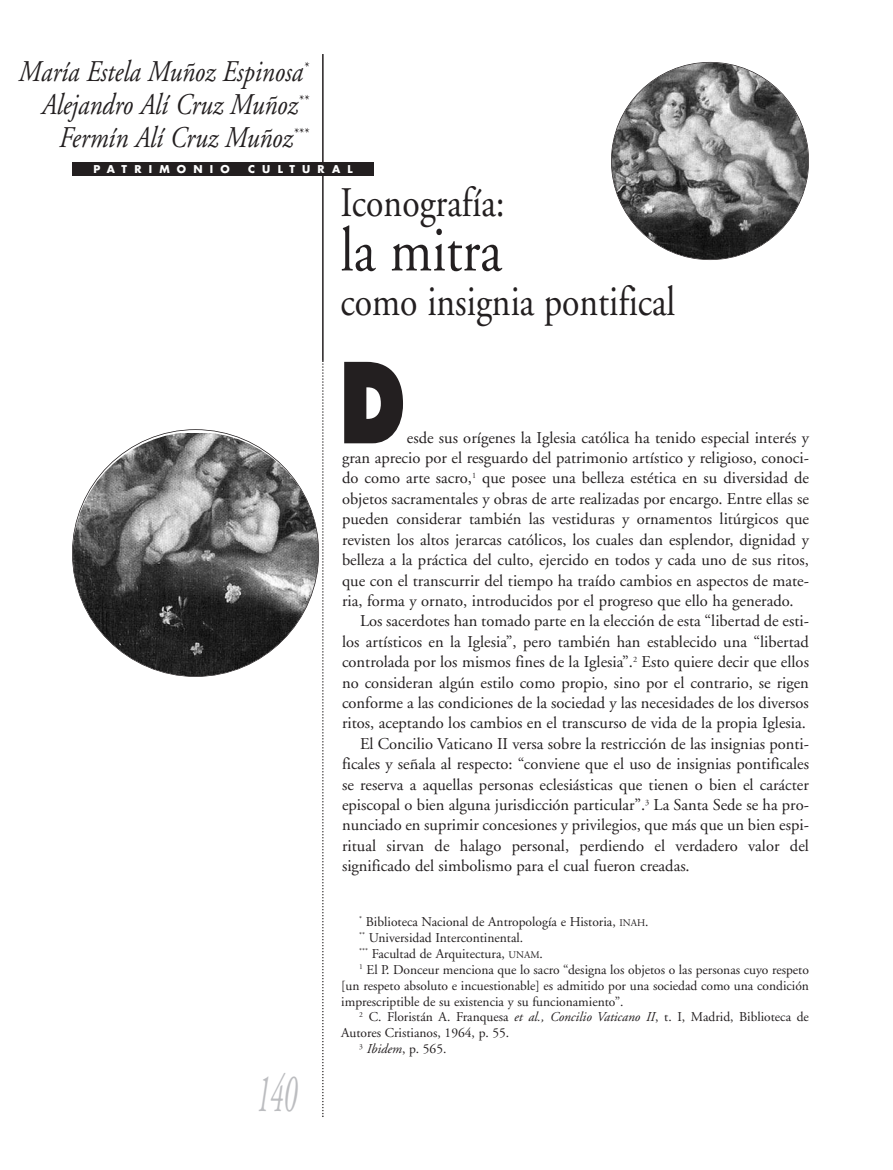
<style>
.page{position:relative;width:893px;height:1170px;background:#fff}
.page>*{position:absolute;margin:0;border:0;box-sizing:border-box;transform-origin:0 0}
.t1{font:800 108px "Futura";color:#231f20;scale:.75 1}
.t2{font:63px "Adobe Garamond";color:#231f20;scale:.85 1}
.t3{font:italic 54px "Adobe Garamond";color:#bcbdc0;scale:.5 1}
.t4{font:42px "Adobe Garamond";color:#231f20;scale:.85 1}
.t5{font:italic 30px/33px "Adobe Garamond";color:#231f20;text-align:right;scale:.85 1}
.t6{font:16.5px "Adobe Garamond";color:#231f20}
.t7{font:13.5px "Adobe Garamond";color:#231f20}
.t8{font:700 10.5px "Futura";letter-spacing:.685em;color:#fff}
.s1{font-size:10.2px}
.s2{font-style:italic}
</style>
<div class="page">
<hr style="left:322px;top:54px;width:2px;height:306px;background:#231f20">
<svg style="left:322px;top:360px;width:2px;height:756px"></svg>
<div style="left:72px;top:162px;width:302px;height:14px;background:#231f20"></div>
<img style="left:73px;top:433px;width:246px;height:243px">
<img style="left:611px;top:63px;width:197px;height:197px;border-radius:50%">
<h3 class="t5" style="left:19px;top:58px;width:342px">María Estela Muñoz Espinosa<sup>*<br></sup>Alejandro Alí Cruz Muñoz<sup>**<br></sup>Fermín Alí Cruz Muñoz<sup>***</sup></h3>
<p class="t8" style="left:94px;top:164px;width:138px">PATRIMONIO</p>
<p class="t8" style="left:248px;top:164px;width:106px">CULTURAL</p>
<h3 class="t4" style="left:340px;top:186px;width:195px">Iconografía:</h3>
<h2 class="t2" style="left:340px;top:225px;width:191px">la mitra</h2>
<h3 class="t4" style="left:340px;top:285px;width:395px">como insignia pontifical</h3>
<h1 class="t1" style="left:339px;top:355px;width:91px">D</h1>
<p class="t6" style="left:407px;top:431px;width:403px">esde sus orígenes la Iglesia católica ha tenido especial interés y</p>
<p class="t6" style="left:342px;top:451px;width:468px">gran aprecio por el resguardo del patrimonio artístico y religioso, conoci-</p>
<p class="t6" style="left:342px;top:471px;width:468px">do como arte sacro,<sup>1</sup> que posee una belleza estética en su diversidad de</p>
<p class="t6" style="left:342px;top:492px;width:468px">objetos sacramentales y obras de arte realizadas por encargo. Entre ellas se</p>
<p class="t6" style="left:342px;top:512px;width:468px">pueden considerar también las vestiduras y ornamentos litúrgicos que</p>
<p class="t6" style="left:342px;top:533px;width:468px">revisten los altos jerarcas católicos, los cuales dan esplendor, dignidad y</p>
<p class="t6" style="left:342px;top:553px;width:468px">belleza a la práctica del culto, ejercido en todos y cada uno de sus ritos,</p>
<p class="t6" style="left:342px;top:573px;width:468px">que con el transcurrir del tiempo ha traído cambios en aspectos de mate-</p>
<p class="t6" style="left:342px;top:594px;width:453px">ria, forma y ornato, introducidos por el progreso que ello ha generado.</p>
<p class="t6" style="left:360px;top:614px;width:450px">Los sacerdotes han tomado parte en la elección de esta “libertad de esti-</p>
<p class="t6" style="left:342px;top:635px;width:468px">los artísticos en la Iglesia”, pero también han establecido una “libertad</p>
<p class="t6" style="left:342px;top:655px;width:468px">controlada por los mismos fines de la Iglesia”.<sup>2</sup> Esto quiere decir que ellos</p>
<p class="t6" style="left:342px;top:675px;width:468px">no consideran algún estilo como propio, sino por el contrario, se rigen</p>
<p class="t6" style="left:342px;top:696px;width:468px">conforme a las condiciones de la sociedad y las necesidades de los diversos</p>
<p class="t6" style="left:342px;top:716px;width:465px">ritos, aceptando los cambios en el transcurso de vida de la propia Iglesia.</p>
<p class="t6" style="left:360px;top:737px;width:450px">El Concilio Vaticano II versa sobre la restricción de las insignias ponti-</p>
<p class="t6" style="left:342px;top:757px;width:468px">ficales y señala al respecto: “conviene que el uso de insignias pontificales</p>
<p class="t6" style="left:342px;top:777px;width:468px">se reserva a aquellas personas eclesiásticas que tienen o bien el carácter</p>
<p class="t6" style="left:342px;top:798px;width:468px">episcopal o bien alguna jurisdicción particular”.<sup>3</sup> La Santa Sede se ha pro-</p>
<p class="t6" style="left:342px;top:818px;width:468px">nunciado en suprimir concesiones y privilegios, que más que un bien espi-</p>
<p class="t6" style="left:342px;top:839px;width:468px">ritual sirvan de halago personal, perdiendo el verdadero valor del</p>
<p class="t6" style="left:342px;top:859px;width:349px">significado del simbolismo para el cual fueron creadas.</p>
<h3 class="t3" style="left:256px;top:1071px;width:83px">140</h3>
<p class="t7" style="left:359px;top:916px;width:291px"><sup>*</sup> Biblioteca Nacional de Antropología e Historia, <span class="s1">INAH</span>.</p>
<p class="t7" style="left:359px;top:932px;width:165px"><sup>**</sup> Universidad Intercontinental.</p>
<p class="t7" style="left:359px;top:948px;width:185px"><sup>***</sup> Facultad de Arquitectura, <span class="s1">UNAM</span>.</p>
<p class="t7" style="left:359px;top:963px;width:451px"><sup>1</sup> El P. Donceur menciona que lo sacro “designa los objetos o las personas cuyo respeto</p>
<p class="t7" style="left:341px;top:979px;width:469px">[un respeto absoluto e incuestionable] es admitido por una sociedad como una condición</p>
<p class="t7" style="left:341px;top:995px;width:284px">imprescriptible de su existencia y su funcionamiento”.</p>
<p class="t7" style="left:359px;top:1011px;width:451px"><sup>2</sup> C. Floristán A. Franquesa <span class="s2">et al., Concilio Vaticano II</span>, t. I, Madrid, Biblioteca de</p>
<p class="t7" style="left:341px;top:1027px;width:169px">Autores Cristianos, 1964, p. 55.</p>
<p class="t7" style="left:359px;top:1043px;width:89px"><sup>3</sup> <span class="s2">Ibidem</span>, p. 565.</p>
</div>
